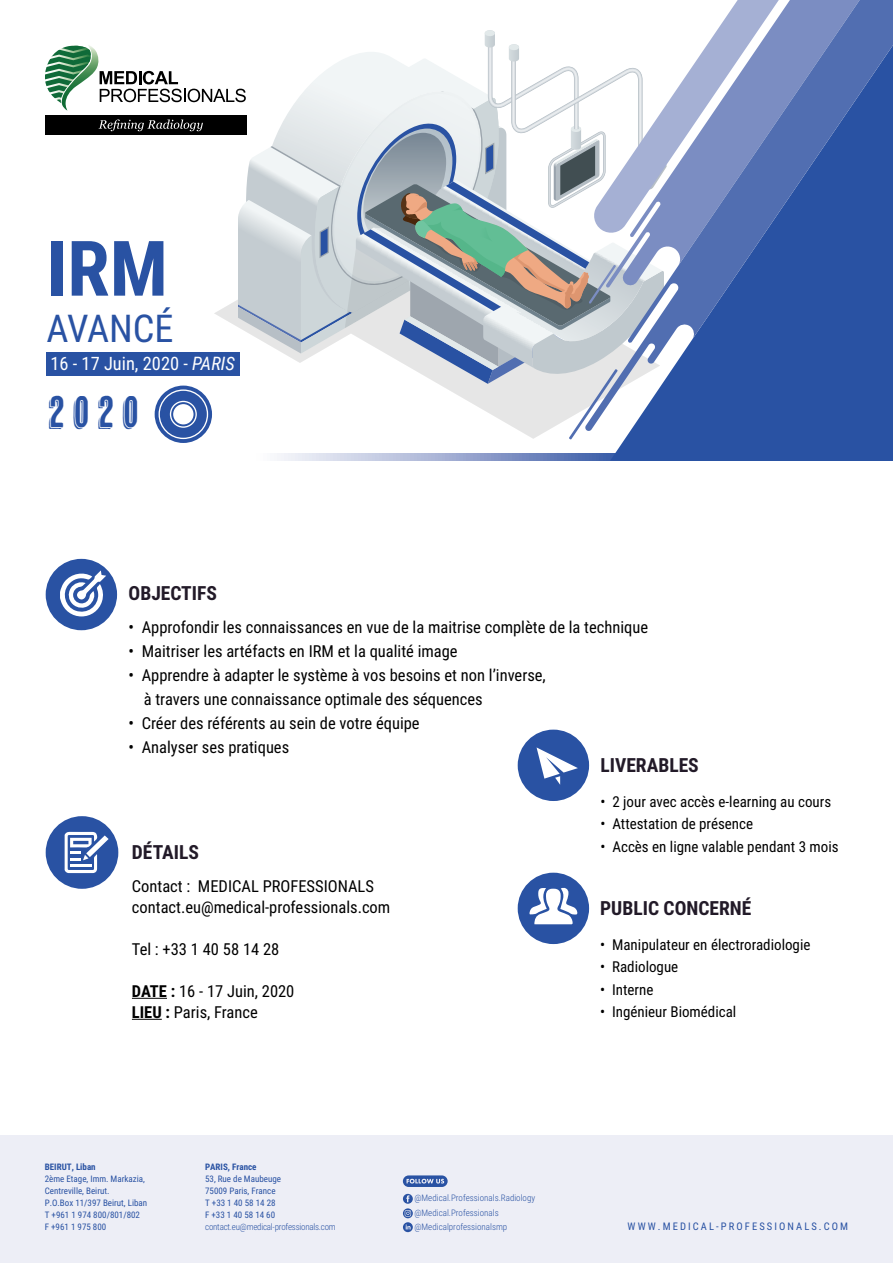
<style>
.page{position:relative;width:893px;height:1263px;background:#fff}
.page>*{position:absolute;margin:0;border:0;box-sizing:border-box;transform-origin:0 0}
.t1{font:700 76.65px "Roboto Condensed";color:#2952a3}
.t2{font:43.95px "Cheap Pine";color:#2952a3}
.t3{font:38.4px "Roboto Condensed";color:#2952a3}
.t4{font:700 19.5px "Roboto Condensed";color:#221a28}
.t5{font:18.45px "Roboto Condensed";color:#fff}
.t6{font:16.5px/21px "Roboto Condensed";color:#000}
.t7{font:15px "Roboto Condensed";color:#000}
.t8{font:10.5px "Roboto Condensed";letter-spacing:.2em;color:#2952a3}
.t9{font:9px/12px "Roboto Condensed";color:#2952a3}
.t10{font:300 9px/14.1px "Roboto Condensed";color:#2952a3}
.t11{font:300 9px "Roboto Condensed";letter-spacing:-.025em;color:#2952a3}
.t12{font:700 9px "Roboto Condensed";color:#2952a3}
.s1{font-style:italic}
.s2{font-weight:700}
</style>
<div class="page">
<svg style="left:277px;top:454px;width:333px;height:7px;background:#9fadd2"></svg>
<div style="left:610px;top:431px;width:283px;height:30px;background:#2952a3"></div>
<svg style="left:667px;top:0;width:226px;height:431px;background:#5472b4"></svg>
<div style="left:0;top:1136px;width:893px;height:127px;background:#edeef6"></div>
<svg style="left:403px;top:1175px;width:45px;height:12px"></svg>
<svg style="left:403px;top:1194px;width:10px;height:38px"></svg>
<div style="left:46px;top:559px;width:71px;height:71px;background:#2952a3;border-radius:50%"></div>
<svg style="left:60px;top:570px;width:46px;height:46px"></svg>
<svg style="left:518px;top:873px;width:71px;height:71px"></svg>
<svg style="left:518px;top:730px;width:71px;height:71px"></svg>
<div style="left:46px;top:816px;width:72px;height:73px;background:#2952a3;border-radius:50%"></div>
<svg style="left:86px;top:835px;width:23px;height:22px"></svg>
<svg style="left:65px;top:832px;width:32px;height:41px"></svg>
<svg style="left:45px;top:30px;width:622px;height:413px"></svg>
<div style="left:47px;top:352px;width:193px;height:23px;background:#2952a3"></div>
<hr style="left:132px;top:998px;width:35px;height:1px;background:#000">
<hr style="left:132px;top:1019px;width:30px;height:1px;background:#000">
<h1 class="t1" style="left:47px;top:215px;width:123px">IRM</h1>
<h3 class="t3" style="left:47px;top:301px;width:129px">AVANCÉ</h3>
<p class="t5" style="left:50px;top:351px;width:186px">16 - 17 Juin, 2020 - <span class="s1">PARIS</span></p>
<h2 class="t2" style="left:49px;top:388px;width:92px">2 0 2 0</h2>
<p class="t4" style="left:129px;top:580px;width:90px">OBJECTIFS</p>
<p class="t6" style="left:129px;top:616px;width:521px">• Approfondir les connaissances en vue de la maitrise complète de la technique</p>
<p class="t6" style="left:129px;top:640px;width:331px">• Maitriser les artéfacts en IRM et la qualité image</p>
<p class="t6" style="left:144px;top:663px;width:404px;line-height:24px;text-indent:-15px">• Apprendre à adapter le système à vos besoins et non l’inverse, à travers une connaissance optimale des séquences</p>
<p class="t6" style="left:129px;top:712px;width:293px">• Créer des référents au sein de votre équipe</p>
<p class="t6" style="left:129px;top:736px;width:162px">• Analyser ses pratiques</p>
<p class="t4" style="left:600px;top:752px;width:100px">LIVERABLES</p>
<p class="t7" style="left:600px;top:791px;width:232px">• 2 jour avec accès e-learning au cours</p>
<p class="t7" style="left:600px;top:813px;width:154px">• Attestation de présence</p>
<p class="t7" style="left:600px;top:836px;width:240px">• Accès en ligne valable pendant 3 mois</p>
<p class="t4" style="left:132px;top:838px;width:69px">DÉTAILS</p>
<p class="t6" style="left:132px;top:875px;width:260px">Contact : MEDICAL PROFESSIONALS contact.eu@medical-professionals.com</p>
<p class="t6" style="left:132px;top:938px;width:149px">Tel : +33 1 40 58 14 28</p>
<p class="t6" style="left:132px;top:980px;width:164px"><span class="s2">DATE :</span> 16 - 17 Juin, 2020<br><span class="s2">LIEU :</span> Paris, France</p>
<p class="t4" style="left:600px;top:895px;width:153px">PUBLIC CONCERNÉ</p>
<p class="t7" style="left:600px;top:934px;width:212px">• Manipulateur en électroradiologie</p>
<p class="t7" style="left:600px;top:956px;width:80px">• Radiologue</p>
<p class="t7" style="left:600px;top:979px;width:55px">• Interne</p>
<p class="t7" style="left:600px;top:1001px;width:138px">• Ingénieur Biomédical</p>
<p class="t12" style="left:45px;top:1161px;width:52px">BEIRUT, Liban</p>
<p class="t9" style="left:45px;top:1173px;width:104px">2ème Etage, Imm. Markazia,<br>Centreville, Beirut.<br>P.O.Box 11/397 Beirut, Liban<br>T +961 1 974 800/801/802<br>F +961 1 975 800</p>
<p class="t12" style="left:205px;top:1161px;width:53px">PARIS, France</p>
<p class="t9" style="left:205px;top:1173px;width:77px">53, Rue de Maubeuge<br>75009 Paris, France<br>T +33 1 40 58 14 28<br>F +33 1 40 58 14 60</p>
<p class="t11" style="left:205px;top:1221px;width:132px">contact.eu@medical-professionals.com</p>
<p class="t10" style="left:414px;top:1191px;width:122px">@Medical.Professionals.Radiology @Medical.Professionals</p>
<p class="t10" style="left:414px;top:1219px;width:94px">@Medicalprofessionalsmp</p>
<p class="t8" style="left:628px;top:1218px;width:222px">WWW.MEDICAL-PROFESSIONALS.COM</p>
</div>
